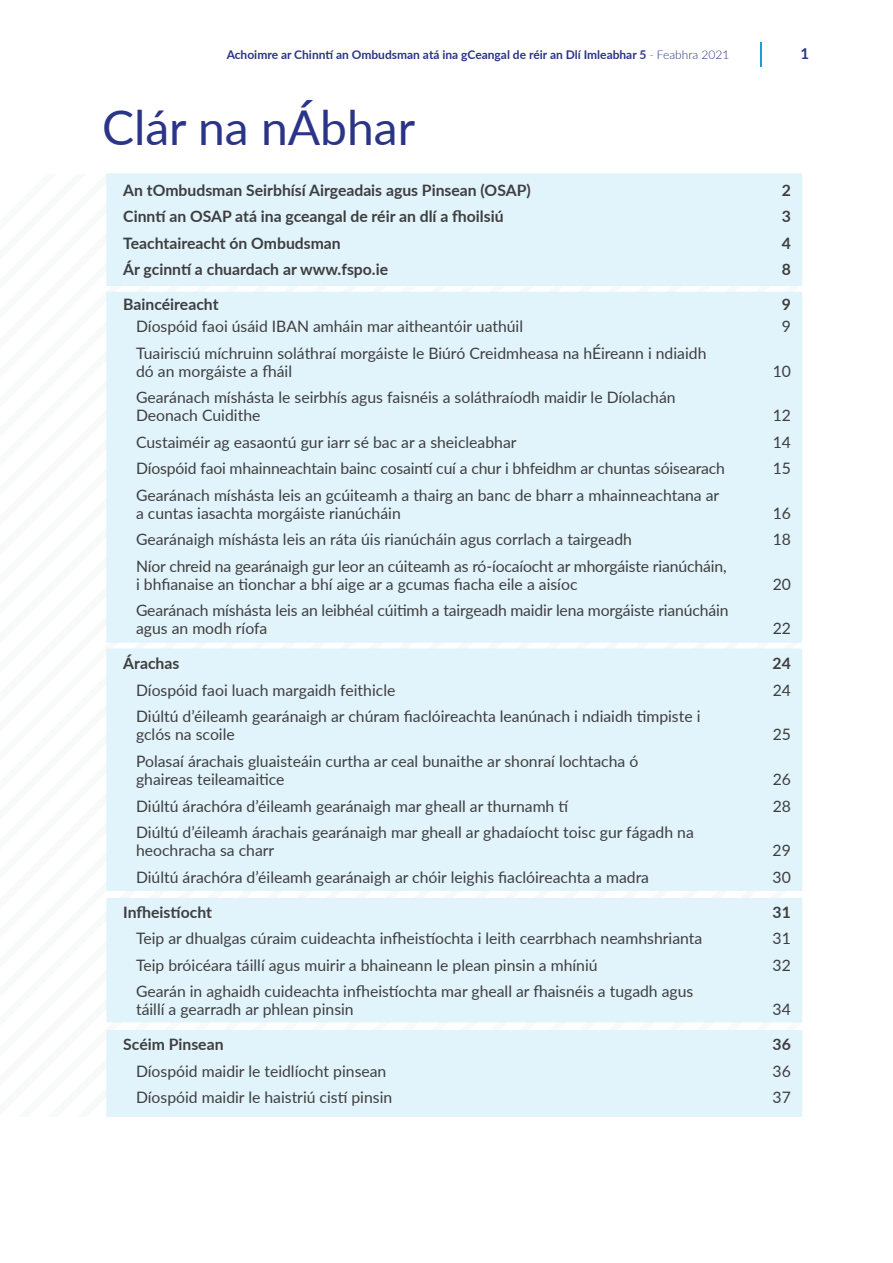
<style>
.page{position:relative;width:893px;height:1263px;background:#fff}
.page>*{position:absolute;margin:0;border:0;box-sizing:border-box;transform-origin:0 0}
.t1{font:48px "Lato";color:#2b3587}
.t2{font:15.75px/18px "Lato";color:#3e3e3f}
.t3{font:700 15.75px "Lato";color:#3e3e3f}
.t4{font:700 15px "Lato";color:#2b3587}
.t5{font:700 12px "Lato";color:#2b3587}
.s1{font-weight:300}
</style>
<div class="page">
<svg style="left:761px;top:43px;width:1px;height:24px"></svg>
<div style="left:106px;top:173px;width:696px;height:113px;background:#e1f3fb"></div>
<div style="left:106px;top:292px;width:696px;height:351px;background:#e1f3fb"></div>
<div style="left:106px;top:648px;width:696px;height:243px;background:#e1f3fb;border:2px solid #e1f3fb"></div>
<div style="left:106px;top:898px;width:696px;height:124px;background:#e1f3fb"></div>
<div style="left:106px;top:1030px;width:696px;height:87px;background:#e1f3fb"></div>
<p class="t5" style="left:227px;top:46px;width:504px">Achoimre ar Chinntí an Ombudsman atá ina gCeangal de réir an Dlí Imleabhar 5 <span class="s1">- Feabhra 2021</span></p>
<p class="t4" style="left:800px;top:43px;width:10px">1</p>
<h1 class="t1" style="left:102px;top:93px;width:315px">Clár na nÁbhar</h1>
<p class="t3" style="left:123px;top:178px;width:409px">An tOmbudsman Seirbhísí Airgeadais agus Pinsean (OSAP)</p>
<p class="t3" style="left:782px;top:178px;width:11px">2</p>
<p class="t3" style="left:123px;top:205px;width:382px">Cinntí an OSAP atá ina gceangal de réir an dlí a fhoilsiú</p>
<p class="t3" style="left:782px;top:205px;width:11px">3</p>
<p class="t3" style="left:123px;top:231px;width:219px">Teachtaireacht ón Ombudsman</p>
<p class="t3" style="left:782px;top:231px;width:11px">4</p>
<p class="t3" style="left:123px;top:258px;width:266px">Ár gcinntí a chuardach ar www.fspo.ie</p>
<p class="t3" style="left:782px;top:258px;width:11px">8</p>
<p class="t3" style="left:123px;top:293px;width:97px">Baincéireacht</p>
<p class="t3" style="left:782px;top:293px;width:11px">9</p>
<p class="t2" style="left:136px;top:317px;width:388px">Díospóid faoi úsáid IBAN amháin mar aitheantóir uathúil</p>
<p class="t2" style="left:782px;top:317px;width:11px">9</p>
<p class="t2" style="left:136px;top:343px;width:572px">Tuairisciú míchruinn soláthraí morgáiste le Biúró Creidmheasa na hÉireann i ndiaidh dó an morgáiste a fháil</p>
<p class="t2" style="left:773px;top:361px;width:20px">10</p>
<p class="t2" style="left:136px;top:388px;width:541px">Gearánach míshásta le seirbhís agus faisnéis a soláthraíodh maidir le Díolachán<br>Deonach Cuidithe</p>
<p class="t2" style="left:773px;top:406px;width:20px">12</p>
<p class="t2" style="left:136px;top:432px;width:382px">Custaiméir ag easaontú gur iarr sé bac ar a sheicleabhar</p>
<p class="t2" style="left:773px;top:432px;width:20px">14</p>
<p class="t2" style="left:136px;top:459px;width:590px">Díospóid faoi mhainneachtain bainc cosaintí cuí a chur i bhfeidhm ar chuntas sóisearach</p>
<p class="t2" style="left:773px;top:459px;width:20px">15</p>
<p class="t2" style="left:136px;top:485px;width:585px">Gearánach míshásta leis an gcúiteamh a thairg an banc de bharr a mhainneachtana ar a cuntas iasachta morgáiste rianúcháin</p>
<p class="t2" style="left:773px;top:503px;width:20px">16</p>
<p class="t2" style="left:136px;top:530px;width:497px">Gearánaigh míshásta leis an ráta úis rianúcháin agus corrlach a tairgeadh</p>
<p class="t2" style="left:773px;top:530px;width:20px">18</p>
<p class="t2" style="left:136px;top:556px;width:592px">Níor chreid na gearánaigh gur leor an cúiteamh as ró-íocaíocht ar mhorgáiste rianúcháin, i bhfianaise an tionchar a bhí aige ar a gcumas fiacha eile a aisíoc</p>
<p class="t2" style="left:773px;top:574px;width:20px">20</p>
<p class="t2" style="left:136px;top:601px;width:594px">Gearánach míshásta leis an leibhéal cúitimh a tairgeadh maidir lena morgáiste rianúcháin agus an modh ríofa</p>
<p class="t2" style="left:773px;top:619px;width:20px">22</p>
<p class="t3" style="left:123px;top:652px;width:58px">Árachas</p>
<p class="t3" style="left:773px;top:652px;width:20px">24</p>
<p class="t2" style="left:136px;top:681px;width:261px">Díospóid faoi luach margaidh feithicle</p>
<p class="t2" style="left:773px;top:681px;width:20px">24</p>
<p class="t2" style="left:136px;top:707px;width:566px">Diúltú d’éileamh gearánaigh ar chúram fiaclóireachta leanúnach i ndiaidh timpiste i gclós na scoile</p>
<p class="t2" style="left:773px;top:725px;width:20px">25</p>
<p class="t2" style="left:136px;top:752px;width:504px">Polasaí árachais gluaisteáin curtha ar ceal bunaithe ar shonraí lochtacha ó ghaireas teileamaitice</p>
<p class="t2" style="left:773px;top:770px;width:20px">26</p>
<p class="t2" style="left:136px;top:796px;width:434px">Diúltú árachóra d’éileamh gearánaigh mar gheall ar thurnamh tí</p>
<p class="t2" style="left:773px;top:796px;width:20px">28</p>
<p class="t2" style="left:136px;top:823px;width:559px">Diúltú d’éileamh árachais gearánaigh mar gheall ar ghadaíocht toisc gur fágadh na heochracha sa charr</p>
<p class="t2" style="left:773px;top:841px;width:20px">29</p>
<p class="t2" style="left:136px;top:867px;width:515px">Diúltú árachóra d’éileamh gearánaigh ar chóir leighis fiaclóireachta a madra</p>
<p class="t2" style="left:773px;top:867px;width:20px">30</p>
<p class="t3" style="left:123px;top:900px;width:90px">Infheistíocht</p>
<p class="t3" style="left:773px;top:900px;width:20px">31</p>
<p class="t2" style="left:136px;top:929px;width:568px">Teip ar dhualgas cúraim cuideachta infheistíochta i leith cearrbhach neamhshrianta</p>
<p class="t2" style="left:773px;top:929px;width:20px">31</p>
<p class="t2" style="left:136px;top:955px;width:463px">Teip bróicéara táillí agus muirir a bhaineann le plean pinsin a mhíniú</p>
<p class="t2" style="left:773px;top:955px;width:20px">32</p>
<p class="t2" style="left:136px;top:982px;width:559px">Gearán in aghaidh cuideachta infheistíochta mar gheall ar fhaisnéis a tugadh agus táillí a gearradh ar phlean pinsin</p>
<p class="t2" style="left:773px;top:1000px;width:20px">34</p>
<p class="t3" style="left:123px;top:1033px;width:102px">Scéim Pinsean</p>
<p class="t3" style="left:773px;top:1033px;width:20px">36</p>
<p class="t2" style="left:136px;top:1061px;width:252px">Díospóid maidir le teidlíocht pinsean</p>
<p class="t2" style="left:773px;top:1061px;width:20px">36</p>
<p class="t2" style="left:136px;top:1088px;width:258px">Díospóid maidir le haistriú cistí pinsin</p>
<p class="t2" style="left:773px;top:1088px;width:20px">37</p>
</div>
